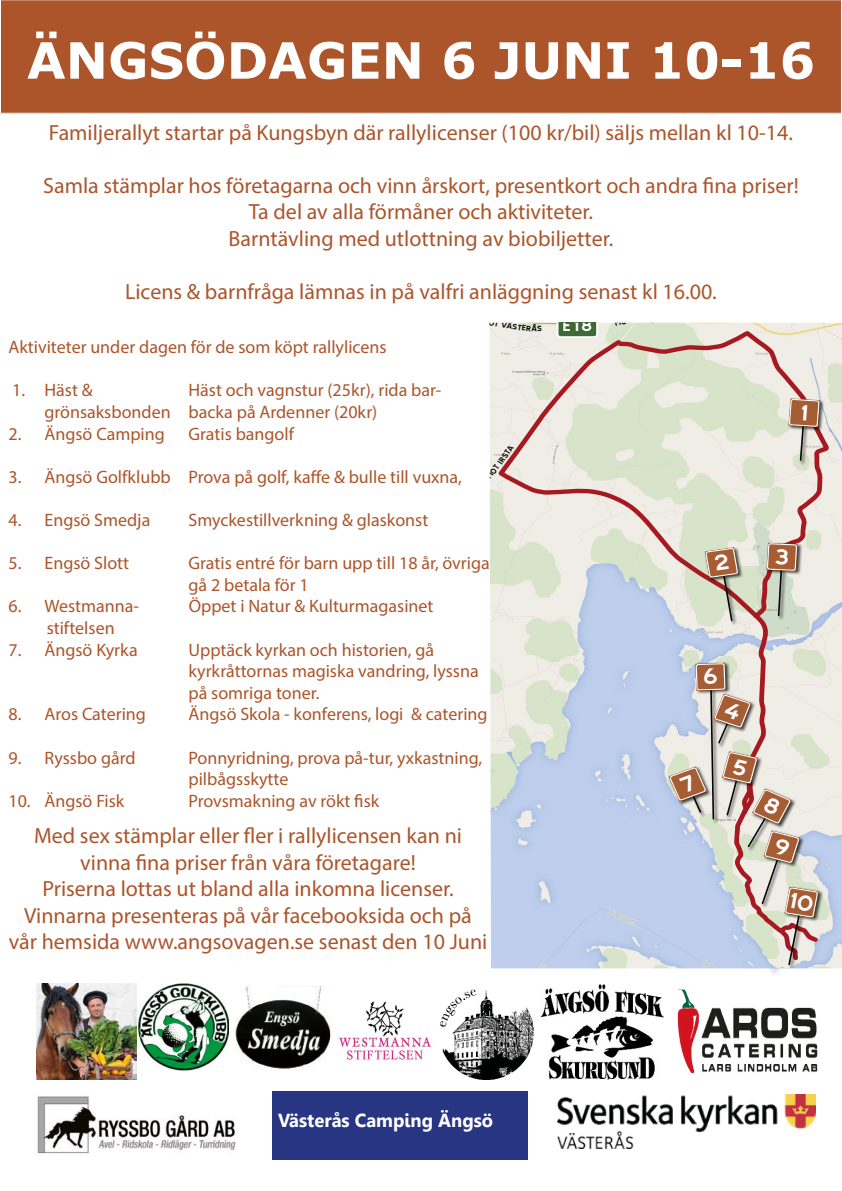
<style>
.page{position:relative;width:842px;height:1191px;background:#fff}
.page>*{position:absolute;margin:0;border:0;box-sizing:border-box;transform-origin:0 0}
.t1{font:700 50px "Verdana";color:#fff}
.t2{font:22px/26.4px "Myriad Pro";color:#ac552b;text-align:center}
.t3{font:700 18.8px "Gisha";color:#fff}
.t4{font:18px/21.6px "Myriad Pro";color:#ac552b}
.t5{font:13.8px "Tratex Neg Versal";color:#fff;scale:1.1 1}
</style>
<div class="page">
<div style="left:272px;top:1091px;width:255px;height:68px;background:#283583"></div>
<img style="left:339px;top:1013px;width:92px;height:47px">
<img style="left:541px;top:984px;width:122px;height:95px">
<div style="left:0;top:0;width:841px;height:114px;background:#ac552b"></div>
<img style="left:37px;top:1013px;width:99px;height:66px">
<img style="left:139px;top:1013px;width:90px;height:57px">
<img style="left:235px;top:1013px;width:96px;height:56px">
<img style="left:37px;top:1096px;width:199px;height:58px">
<img style="left:440px;top:1013px;width:93px;height:66px">
<img style="left:557px;top:1094px;width:258px;height:54px">
<div style="left:765px;top:899px;width:43px;height:79px;background:#000;opacity:.75"></div>
<img style="left:578px;top:322px;width:54px;height:1px">
<img style="left:677px;top:989px;width:141px;height:85px">
<img style="left:542px;top:323px;width:300px;height:645px">
<svg style="left:542px;top:324px;width:291px;height:298px;background:#e0dfd3"></svg>
<div style="left:787px;top:397px;width:38px;height:68px;background:#010202;opacity:.75"></div>
<div style="left:783px;top:886px;width:41px;height:82px;background:#010202;opacity:.75"></div>
<svg style="left:557px;top:323px;width:41px;height:15px"></svg>
<svg style="left:788px;top:398px;width:32px;height:64px;background:#c1a08e"></svg>
<svg style="left:36px;top:322px;width:506px;height:691px"></svg>
<svg style="left:614px;top:322px;width:13px;height:4px"></svg>
<svg style="left:661px;top:543px;width:159px;height:426px;background:#cdc6c3"></svg>
<h1 class="t1" style="left:27px;top:25px;width:790px">ÄNGSÖDAGEN 6 JUNI 10-16</h1>
<p class="t2" style="left:49px;top:119px;width:745px">Familjerallyt startar på Kungsbyn där rallylicenser (100 kr/bil) säljs mellan kl 10-14.</p>
<p class="t2" style="left:43px;top:172px;width:757px">Samla stämplar hos företagarna och vinn årskort, presentkort och andra fina priser!<br>Ta del av alla förmåner och aktiviteter.<br>Barntävling med utlottning av biobiljetter.</p>
<p class="t2" style="left:125px;top:278px;width:593px">Licens &amp; barnfråga lämnas in på valfri anläggning senast kl 16.00.</p>
<p class="t4" style="left:9px;top:336px;width:380px">Aktiviteter under dagen för de som köpt rallylicens</p>
<p class="t4" style="left:12px;top:379px;width:82px">1. Häst &amp;</p>
<p class="t4" style="left:45px;top:379px;width:398px;text-indent:144px">Häst och vagnstur (25kr), rida bar&shy;grönsaksbonden backa på Ardenner (20kr)</p>
<p class="t4" style="left:9px;top:422px;width:158px">2. Ängsö Camping</p>
<p class="t4" style="left:189px;top:422px;width:107px">Gratis bangolf</p>
<p class="t4" style="left:9px;top:465px;width:455px">3. Ängsö Golfklubb Prova på golf, kaffe &amp; bulle till vuxna,</p>
<p class="t4" style="left:9px;top:509px;width:143px">4. Engsö Smedja</p>
<p class="t4" style="left:189px;top:509px;width:241px">Smyckestillverkning &amp; glaskonst</p>
<p class="t4" style="left:9px;top:552px;width:122px">5. Engsö Slott</p>
<p class="t4" style="left:189px;top:552px;width:303px">Gratis entré för barn upp till 18 år, övriga gå 2 betala för 1</p>
<p class="t4" style="left:9px;top:595px;width:132px">6. Westmanna-</p>
<p class="t4" style="left:189px;top:595px;width:246px">Öppet i Natur &amp; Kulturmagasinet</p>
<p class="t4" style="left:47px;top:617px;width:70px">stiftelsen</p>
<p class="t4" style="left:9px;top:638px;width:131px">7. Ängsö Kyrka</p>
<p class="t4" style="left:189px;top:638px;width:292px">Upptäck kyrkan och historien, gå kyrkråttornas magiska vandring, lyssna på somriga toner.</p>
<p class="t4" style="left:9px;top:703px;width:139px">8. Aros Catering</p>
<p class="t4" style="left:189px;top:703px;width:301px">Ängsö Skola - konferens, logi &amp; catering</p>
<p class="t4" style="left:9px;top:746px;width:129px">9. Ryssbo gård</p>
<p class="t4" style="left:189px;top:746px;width:295px">Ponnyridning, prova på-tur, yxkastning, pilbågsskytte</p>
<p class="t4" style="left:9px;top:789px;width:117px">10. Ängsö Fisk</p>
<p class="t4" style="left:189px;top:789px;width:192px">Provsmakning av rökt fisk</p>
<p class="t2" style="left:9px;top:822px;width:480px">Med sex stämplar eller fler i rallylicensen kan ni vinna fina priser från våra företagare!<br>Priserna lottas ut bland alla inkomna licenser.<br>Vinnarna presenteras på vår facebooksida och på vår hemsida www.angsovagen.se senast den 10 Juni</p>
<p class="t3" style="left:278px;top:1109px;width:216px">Västerås Camping Ängsö</p>
<p class="t5" style="left:561px;top:316px;width:31px">E18</p>
</div>
